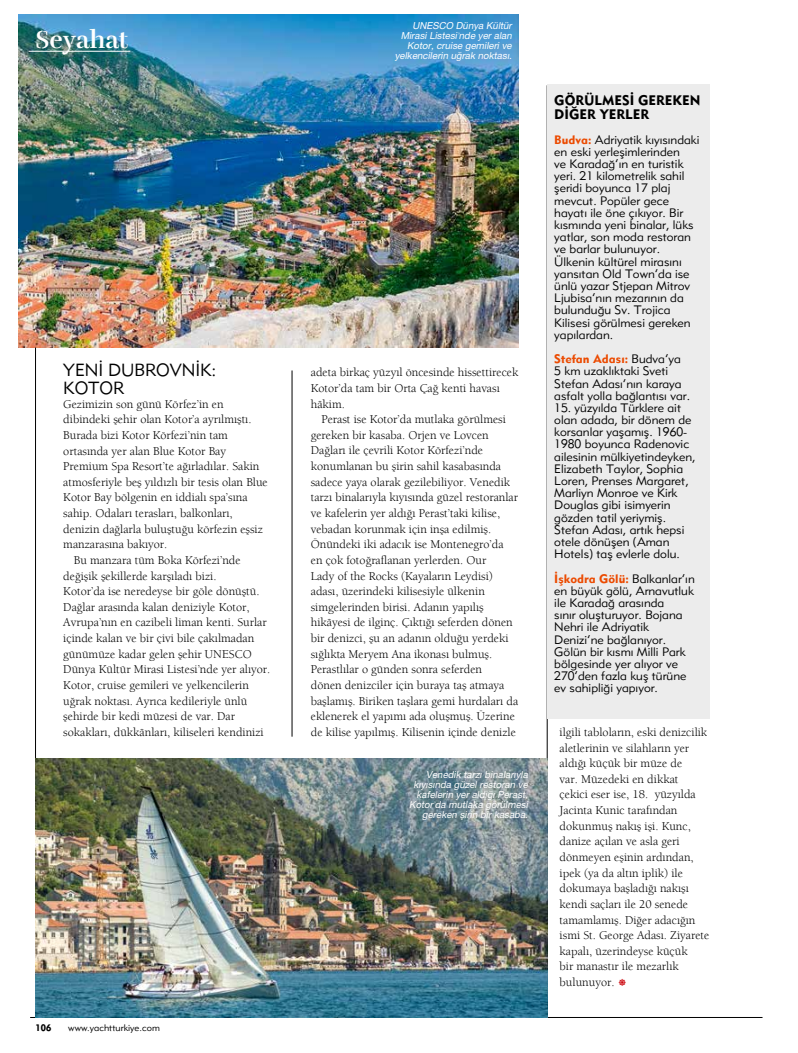
<style>
.page{position:relative;width:798px;height:1053px;background:#fff}
.page>*{position:absolute;margin:0;border:0;box-sizing:border-box;transform-origin:0 0}
.t1{font:25px "Rufina Stencil Alt 01 Bold";letter-spacing:.01em;color:#fff}
.t2{font:17.5px/17.5px "Metro Lite LT Two";color:#000}
.t3{font:13.75px/13.8px "Metro Black LT Two";color:#000}
.t4{font:12.25px/15.6px "Berkeleym";color:#000}
.t5{font:12.25px/12.2px "Metro Lite LT Two";color:#000}
.t6{font:12.25px "Metro Black LT Two";color:#eb4a00}
.t7{font:italic 9.75px/10px "Helvetica Neue LT Pro";color:#fff;text-align:right}
.t8{font:9.38px "Metro Lite LT Two";color:#000}
.t9{font:9.38px "Metro Black LT Two";color:#000}
.s1{font-family:"Berkeleym"}
.s2{font-family:"Metro Black LT Two";color:#eb4a00}
.s3{font-family:"Metro Lite LT Two";color:#000}
.s4{color:#cb0008}
</style>
<div class="page">
<img style="left:18px;top:14px;width:500px;height:333px">
<hr style="left:35px;top:347px;width:1px;height:670px;background:#000">
<hr style="left:29px;top:51px;width:101px;height:1px;background:#fff">
<hr style="left:30px;top:1017px;width:732px;height:1px;background:#000">
<hr style="left:546px;top:85px;width:1px;height:900px;background:#000">
<hr style="left:292px;top:370px;width:1px;height:366px;background:#000">
<img style="left:35px;top:758px;width:512px;height:259px">
<div style="left:547px;top:84px;width:162px;height:634px;background:#ececec"></div>
<h1 class="t1" style="left:35px;top:25px;width:94px">Seyahat</h1>
<h2 class="t2" style="left:63px;top:361px;width:155px">YENİ DUBROVNİK:<br>KOTOR</h2>
<p class="t4" style="left:63px;top:395px;width:162px">Gezimizin son günü Körfez’in en</p>
<p class="t4" style="left:63px;top:411px;width:190px">dibindeki şehir olan Kotor’a ayrılmıştı.</p>
<p class="t4" style="left:63px;top:427px;width:166px">Burada bizi Kotor Körfezi’nin tam</p>
<p class="t4" style="left:63px;top:442px;width:164px">ortasında yer alan Blue Kotor Bay</p>
<p class="t4" style="left:63px;top:458px;width:197px">Premium Spa Resort’te ağırladılar. Sakin</p>
<p class="t4" style="left:63px;top:474px;width:206px">atmosferiyle beş yıldızlı bir tesis olan Blue</p>
<p class="t4" style="left:63px;top:489px;width:186px">Kotor Bay bölgenin en iddialı spa’sına</p>
<p class="t4" style="left:63px;top:505px;width:171px">sahip. Odaları terasları, balkonları,</p>
<p class="t4" style="left:63px;top:520px;width:201px">denizin dağlarla buluştuğu körfezin eşsiz</p>
<p class="t4" style="left:63px;top:536px;width:105px">manzarasına bakıyor.</p>
<p class="t4" style="left:74px;top:552px;width:168px">Bu manzara tüm Boka Körfezi’nde</p>
<p class="t4" style="left:63px;top:567px;width:155px">değişik şekillerde karşıladı bizi.</p>
<p class="t4" style="left:63px;top:583px;width:198px">Kotor’da ise neredeyse bir göle dönüştü.</p>
<p class="t4" style="left:63px;top:599px;width:188px">Dağlar arasında kalan deniziyle Kotor,</p>
<p class="t4" style="left:63px;top:614px;width:205px">Avrupa’nın en cazibeli liman kenti. Surlar</p>
<p class="t4" style="left:63px;top:630px;width:192px">içinde kalan ve bir çivi bile çakılmadan</p>
<p class="t4" style="left:63px;top:645px;width:190px">günümüze kadar gelen şehir UNESCO</p>
<p class="t4" style="left:63px;top:661px;width:208px">Dünya Kültür Mirasi Listesi’nde yer alıyor.</p>
<p class="t4" style="left:63px;top:677px;width:187px">Kotor, cruise gemileri ve yelkencilerin</p>
<p class="t4" style="left:63px;top:692px;width:185px">uğrak noktası. Ayrıca kedileriyle ünlü</p>
<p class="t4" style="left:63px;top:708px;width:173px">şehirde bir kedi müzesi de var. Dar</p>
<p class="t4" style="left:63px;top:724px;width:202px">sokakları, dükkânları, kiliseleri kendinizi</p>
<p class="t9" style="left:36px;top:1021px;width:17px">106</p>
<p class="t8" style="left:68px;top:1022px;width:93px">www.yachtturkiye.com</p>
<p class="t7" style="left:394px;top:20px;width:120px">UNESCO Dünya Kültür<br>Mirasi Listesi<span class="s1">’</span>nde yer alan<br>Kotor, cruise gemileri ve yelkencilerin uğrak noktası.</p>
<p class="t4" style="left:311px;top:364px;width:209px">adeta birkaç yüzyıl öncesinde hissettirecek<br>Kotor’da tam bir Orta Çağ kenti havası hâkim.</p>
<p class="t4" style="left:311px;top:411px;width:209px;text-indent:11px">Perast ise Kotor’da mutlaka görülmesi gereken bir kasaba. Orjen ve Lovcen Dağları ile çevrili Kotor Körfezi’nde konumlanan bu şirin sahil kasabasında sadece yaya olarak gezilebiliyor. Venedik tarzı binalarıyla kıyısında güzel restoranlar ve kafelerin yer aldığı Perast’taki kilise, vebadan korunmak için inşa edilmiş.<br>Önündeki iki adacık ise Montenegro’da en çok fotoğraflanan yerlerden. Our<br>Lady of the Rocks (Kayaların Leydisi) adası, üzerindeki kilisesiyle ülkenin simgelerinden birisi. Adanın yapılış hikâyesi de ilginç. Çıktığı seferden dönen bir denizci, şu an adanın olduğu yerdeki sığlıkta Meryem Ana ikonası bulmuş.<br>Perastlılar o günden sonra seferden<br>dönen denizciler için buraya taş atmaya başlamış. Biriken taşlara gemi hurdaları da eklenerek el yapımı ada oluşmuş. Üzerine de kilise yapılmış. Kilisenin içinde denizle</p>
<p class="t7" style="left:409px;top:769px;width:122px">Venedik tarzı binalarıyla kıyısında güzel restoran ve kafelerin yer aldığı Perast,<br>Kotor<span class="s1">’</span>da mutlaka görülmesi gereken şirin bir kasaba.</p>
<p class="t3" style="left:554px;top:93px;width:148px">GÖRÜLMESİ GEREKEN<br>DİĞER YERLER</p>
<p class="t5" style="left:554px;top:133px;width:147px"><span class="s2">Budva:</span> Adriyatik kıyısındaki en eski yerleşimlerinden<br>ve Karadağ’ın en turistik yeri. 21 kilometrelik sahil şeridi boyunca 17 plaj mevcut. Popüler gece hayatı ile öne çıkıyor. Bir kısmında yeni binalar, lüks yatlar, son moda restoran ve barlar bulunuyor.<br>Ülkenin kültürel mirasını yansıtan Old Town’da ise ünlü yazar Stjepan Mitrov<br>Ljubisa’nın mezarının da bulunduğu Sv. Trojica<br>Kilisesi görülmesi gereken yapılardan.</p>
<p class="t6" style="left:554px;top:351px;width:128px">Stefan Adası: <span class="s3">Budva’ya</span></p>
<p class="t5" style="left:554px;top:365px;width:137px">5 km uzaklıktaki Sveti<br>Stefan Adası’nın karaya asfalt yolla bağlantısı var.</p>
<p class="t5" style="left:554px;top:401px;width:143px">15. yüzyılda Türklere ait olan adada, bir dönem de korsanlar yaşamış. 1960-<br>1980 boyunca Radenovic ailesinin mülkiyetindeyken,<br>Elizabeth Taylor, Sophia<br>Loren, Prenses Margaret,<br>Marliyn Monroe ve Kirk<br>Douglas gibi isimyerin gözden tatil yeriymiş.<br>Stefan Adası, artık hepsi otele dönüşen (Aman<br>Hotels) taş evlerle dolu.</p>
<p class="t6" style="left:554px;top:570px;width:142px">İşkodra Gölü: <span class="s3">Balkanlar’ın</span></p>
<p class="t5" style="left:554px;top:584px;width:141px">en büyük gölü, Arnavutluk ile Karadağ arasında<br>sınır oluşturuyor. Bojana<br>Nehri ile Adriyatik<br>Denizi’ne bağlanıyor.<br>Gölün bir kısmı Milli Park bölgesinde yer alıyor ve<br>270’den fazla kuş türüne ev sahipliği yapıyor.</p>
<p class="t4" style="left:559px;top:724px;width:151px">ilgili tabloların, eski denizcilik aletlerinin ve silahların yer aldığı küçük bir müze de<br>var. Müzedeki en dikkat çekici eser ise, 18. yüzyılda<br>Jacinta Kunic tarafından dokunmuş nakış işi. Kunc, danize açılan ve asla geri dönmeyen eşinin ardından, ipek (ya da altın iplik) ile dokumaya başladığı nakışı kendi saçları ile 20 senede tamamlamış. Diğer adacığın ismi St. George Adası. Ziyarete kapalı, üzerindeyse küçük<br>bir manastır ile mezarlık bulunuyor. <span class="s4">☸</span></p>
</div>
